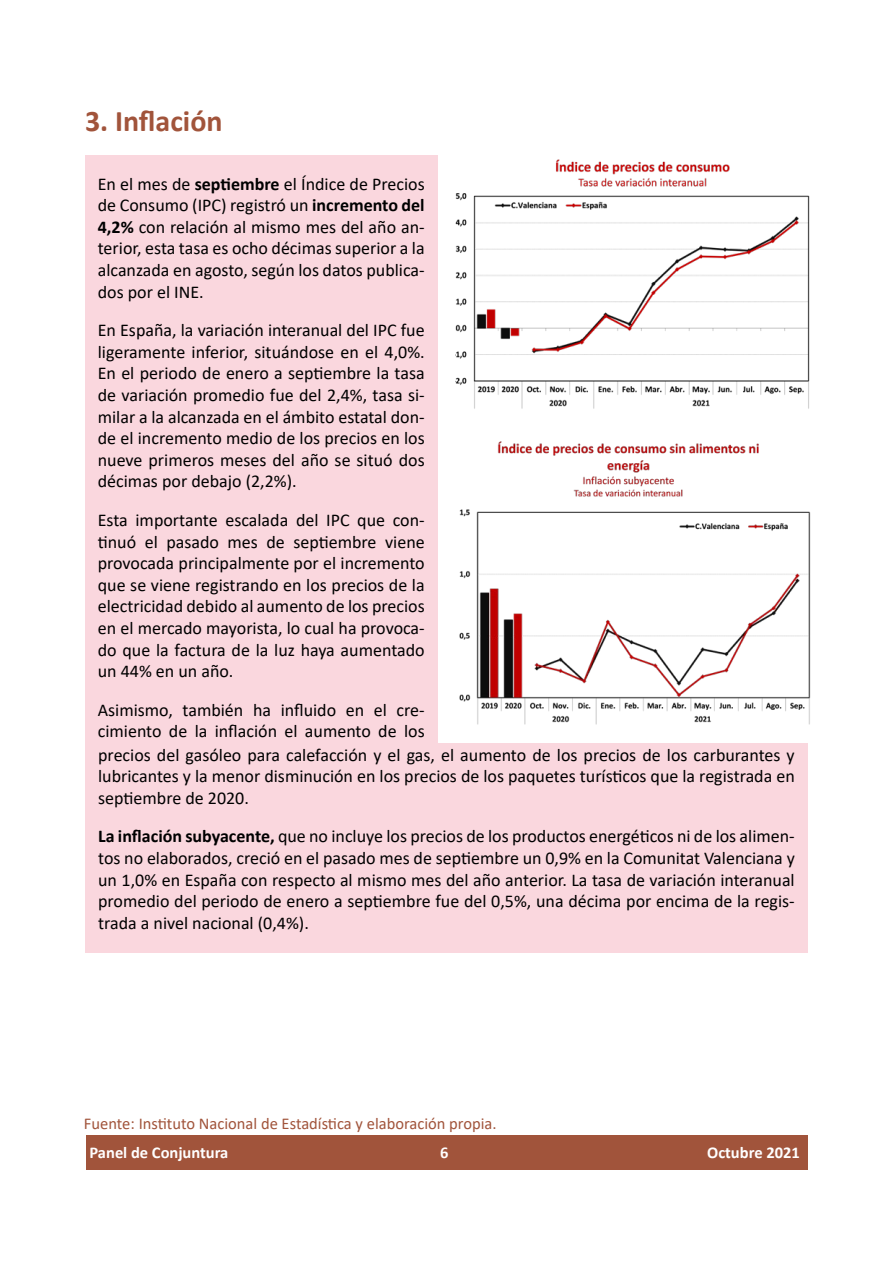
<style>
.page{position:relative;width:893px;height:1263px;background:#fff}
.page>*{position:absolute;margin:0;border:0;box-sizing:border-box;transform-origin:0 0}
.Título_1{font:700 30px "Calibri";color:#a1543b}
.Text{font:18px/21.6px "Calibri";color:#000;text-align:justify}
.Nota_al_peu{font:16.5px "Calibri";color:#a1543b}
.t1{font:700 16.5px "Calibri";color:#fff}
.s1{font-weight:700}
</style>
<div class="page">
<div style="left:86px;top:1135px;width:721px;height:34px;background:#a1543b"></div>
<div style="left:85px;top:155px;width:352px;height:608px;background:#fad7de"></div>
<img style="left:455px;top:159px;width:355px;height:250px">
<img style="left:459px;top:441px;width:352px;height:284px">
<div style="left:85px;top:743px;width:722px;height:209px;background:#fad7de"></div>
<p class="Título_1" style="left:85px;top:99px;width:139px">3. Inflación</p>
<p class="Text" style="left:98px;top:172px;width:328px">En el mes de <span class="s1">septiembre</span> el Índice de Precios de Consumo (IPC) registró un <span class="s1">incremento del 4,2%</span> con relación al mismo mes del año an&shy;terior, esta tasa es ocho décimas superior a la alcanzada en agosto, según los datos publica&shy;dos por el INE.</p>
<p class="Text" style="left:98px;top:319px;width:328px">En España, la variación interanual del IPC fue ligeramente inferior, situándose en el 4,0%.<br>En el periodo de enero a septiembre la tasa de variación promedio fue del 2,4%, tasa si&shy;milar a la alcanzada en el ámbito estatal don&shy;de el incremento medio de los precios en los nueve primeros meses del año se situó dos décimas por debajo (2,2%).</p>
<p class="Text" style="left:98px;top:509px;width:328px">Esta importante escalada del IPC que con&shy;tinuó el pasado mes de septiembre viene provocada principalmente por el incremento que se viene registrando en los precios de la electricidad debido al aumento de los precios en el mercado mayorista, lo cual ha provoca&shy;do que la factura de la luz haya aumentado un 44% en un año.</p>
<p class="Text" style="left:98px;top:699px;width:328px">Asimismo, también ha influido en el cre&shy;cimiento de la inflación el aumento de los</p>
<p class="Text" style="left:98px;top:743px;width:698px">precios del gasóleo para calefacción y el gas, el aumento de los precios de los carburantes y lubricantes y la menor disminución en los precios de los paquetes turísticos que la registrada en septiembre de 2020.</p>
<p class="Text" style="left:98px;top:825px;width:698px"><span class="s1">La inflación subyacente,</span> que no incluye los precios de los productos energéticos ni de los alimen&shy;tos no elaborados, creció en el pasado mes de septiembre un 0,9% en la Comunitat Valenciana y un 1,0% en España con respecto al mismo mes del año anterior. La tasa de variación interanual promedio del periodo de enero a septiembre fue del 0,5%, una décima por encima de la regis&shy;trada a nivel nacional (0,4%).</p>
<p class="Nota_al_peu" style="left:84px;top:1111px;width:414px">Fuente: Instituto Nacional de Estadística y elaboración propia.</p>
<p class="t1" style="left:90px;top:1141px;width:140px">Panel de Conjuntura</p>
<p class="t1" style="left:440px;top:1141px;width:10px">6</p>
<p class="t1" style="left:707px;top:1141px;width:94px">Octubre 2021</p>
</div>
